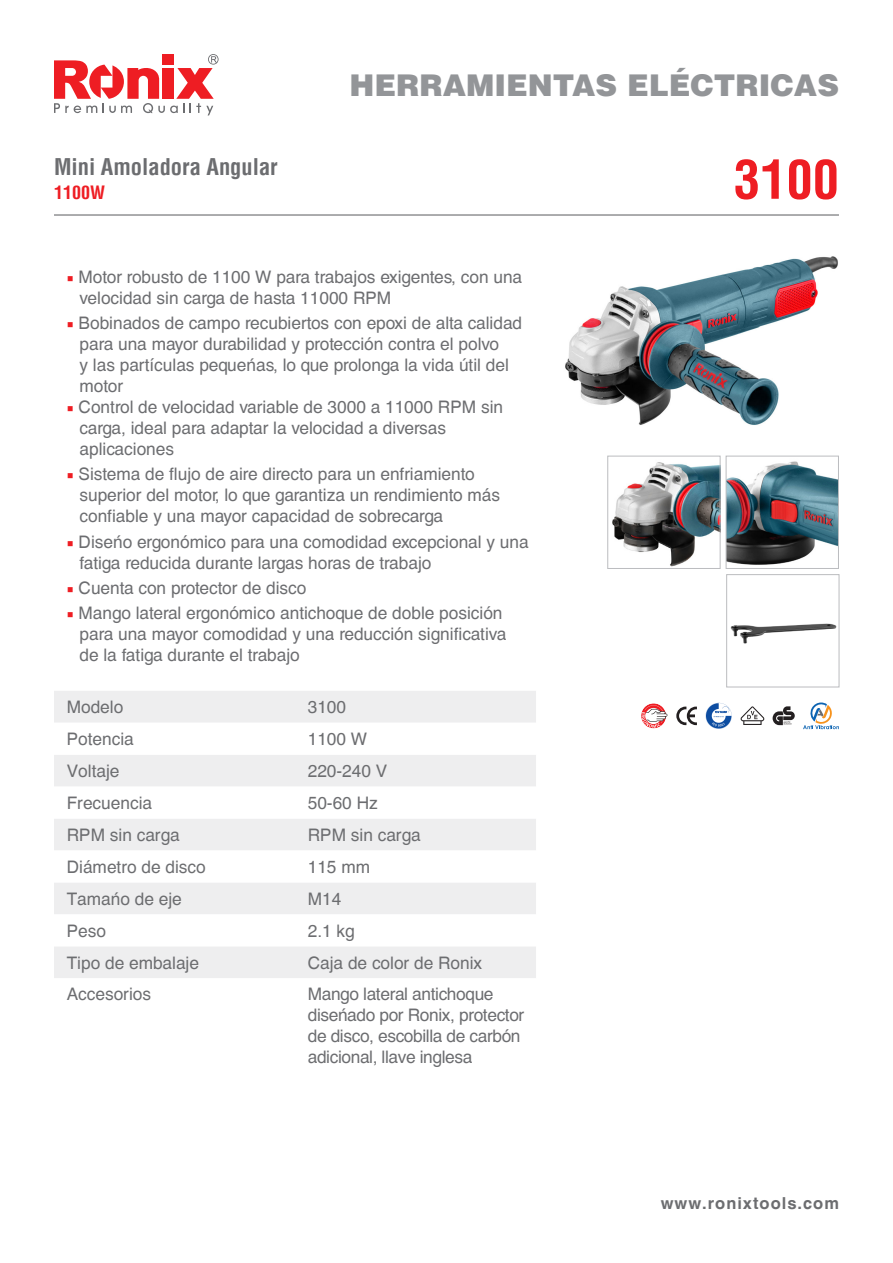
<style>
.page{position:relative;width:893px;height:1263px;background:#fff}
.page>*{position:absolute;margin:0;border:0;box-sizing:border-box;transform-origin:0 0}
.t1{font:700 condensed 52.5px "Helvetica LT";color:#ee1d23}
.t2{font:900 30px "Helvetica LT";color:#939598}
.t3{font:700 condensed 22.5px "Helvetica LT";color:#6c6d70}
.t4{font:700 condensed 18px "Helvetica LT";color:#ee1d23}
.t5{font:17.25px/21px "Helvetica CE";color:#6c6d70}
.t6{font:17.25px/20.7px "Helvetica CE";letter-spacing:-.02em;color:#6c6d70}
.t7{font:700 16.5px "Helvetica CE";letter-spacing:.06em;color:#6c6d70}
.s1{font-family:"Minion Pro";color:#ee1d23}
</style>
<div class="page">
<svg style="left:54px;top:54px;width:165px;height:61px"></svg>
<div style="left:163px;top:54px;width:11px;height:11px;background:#ee1d23"></div>
<div style="left:54px;top:691px;width:482px;height:31px;background:#eeeeef"></div>
<svg style="left:54px;top:755px;width:482px;height:223px;fill:#eeeeef"></svg>
<hr style="left:54px;top:214px;width:785px;height:2px;background:#6c6d70">
<img style="left:565px;top:256px;width:273px;height:169px">
<img style="left:612px;top:462px;width:107px;height:105px">
<div style="left:607px;top:456px;width:114px;height:113px;border:1px solid #bcbdc0"></div>
<img style="left:728px;top:461px;width:109px;height:104px">
<div style="left:726px;top:456px;width:113px;height:113px;border:1px solid #bcbdc0"></div>
<svg style="left:706px;top:703px;width:26px;height:26px"></svg>
<svg style="left:641px;top:703px;width:27px;height:26px"></svg>
<svg style="left:676px;top:707px;width:21px;height:18px"></svg>
<svg style="left:773px;top:706px;width:22px;height:19px"></svg>
<svg style="left:803px;top:702px;width:36px;height:27px"></svg>
<svg style="left:741px;top:706px;width:23px;height:19px"></svg>
<img style="left:730px;top:623px;width:107px;height:21px">
<div style="left:726px;top:574px;width:113px;height:113px;border:1px solid #bcbdc0"></div>
<p class="t3" style="left:54px;top:152px;width:225px">Mini Amoladora Angular</p>
<p class="t4" style="left:54px;top:181px;width:52px">1100W</p>
<h2 class="t2" style="left:349px;top:65px;width:491px">HERRAMIENTAS ELÉCTRICAS</h2>
<p class="t1" style="left:734px;top:147px;width:107px">3100</p>
<p class="t5" style="left:67px;top:266px;width:457px"><span class="s1">■</span> Motor robusto de 1100 W para trabajos exigentes, con una</p>
<p class="t5" style="left:80px;top:287px;width:313px">velocidad sin carga de hasta 11000 RPM</p>
<p class="t5" style="left:67px;top:313px;width:457px"><span class="s1">■</span> Bobinados de campo recubiertos con epoxi de alta calidad</p>
<p class="t5" style="left:80px;top:334px;width:431px">para una mayor durabilidad y protección contra el polvo y las partículas pequeñas, lo que prolonga la vida útil del motor</p>
<p class="t5" style="left:67px;top:397px;width:438px"><span class="s1">■</span> Control de velocidad variable de 3000 a 11000 RPM sin</p>
<p class="t5" style="left:80px;top:418px;width:368px">carga, ideal para adaptar la velocidad a diversas</p>
<p class="t5" style="left:80px;top:439px;width:96px">aplicaciones</p>
<p class="t5" style="left:67px;top:464px;width:409px"><span class="s1">■</span> Sistema de flujo de aire directo para un enfriamiento</p>
<p class="t5" style="left:80px;top:485px;width:422px">superior del motor, lo que garantiza un rendimiento más confiable y una mayor capacidad de sobrecarga</p>
<p class="t5" style="left:67px;top:531px;width:463px"><span class="s1">■</span> Diseño ergonómico para una comodidad excepcional y una</p>
<p class="t5" style="left:80px;top:552px;width:353px">fatiga reducida durante largas horas de trabajo</p>
<p class="t5" style="left:67px;top:577px;width:241px"><span class="s1">■</span> Cuenta con protector de disco</p>
<p class="t5" style="left:67px;top:603px;width:437px"><span class="s1">■</span> Mango lateral ergonómico antichoque de doble posición</p>
<p class="t5" style="left:80px;top:624px;width:428px">para una mayor comodidad y una reducción significativa de la fatiga durante el trabajo</p>
<p class="t5" style="left:67px;top:696px;width:58px">Modelo</p>
<p class="t5" style="left:308px;top:696px;width:40px">3100</p>
<p class="t5" style="left:67px;top:728px;width:69px">Potencia</p>
<p class="t5" style="left:308px;top:728px;width:61px">1100 W</p>
<p class="t5" style="left:67px;top:760px;width:54px">Voltaje</p>
<p class="t5" style="left:308px;top:760px;width:81px">220-240 V</p>
<p class="t5" style="left:67px;top:792px;width:87px">Frecuencia</p>
<p class="t5" style="left:308px;top:792px;width:71px">50-60 Hz</p>
<p class="t5" style="left:67px;top:824px;width:115px">RPM sin carga</p>
<p class="t5" style="left:308px;top:824px;width:115px">RPM sin carga</p>
<p class="t5" style="left:67px;top:856px;width:141px">Diámetro de disco</p>
<p class="t5" style="left:308px;top:856px;width:64px">115 mm</p>
<p class="t5" style="left:67px;top:888px;width:117px">Tamaño de eje</p>
<p class="t5" style="left:308px;top:888px;width:35px">M14</p>
<p class="t5" style="left:67px;top:920px;width:41px">Peso</p>
<p class="t5" style="left:308px;top:920px;width:48px">2.1 kg</p>
<p class="t5" style="left:67px;top:952px;width:134px">Tipo de embalaje</p>
<p class="t5" style="left:308px;top:952px;width:176px">Caja de color de Ronix</p>
<p class="t5" style="left:67px;top:984px;width:86px">Accesorios</p>
<p class="t6" style="left:308px;top:984px;width:218px">Mango lateral antichoque diseñado por Ronix, protector de disco, escobilla de carbón adicional, llave inglesa</p>
<p class="t7" style="left:661px;top:1193px;width:180px">www.ronixtools.com</p>
</div>
